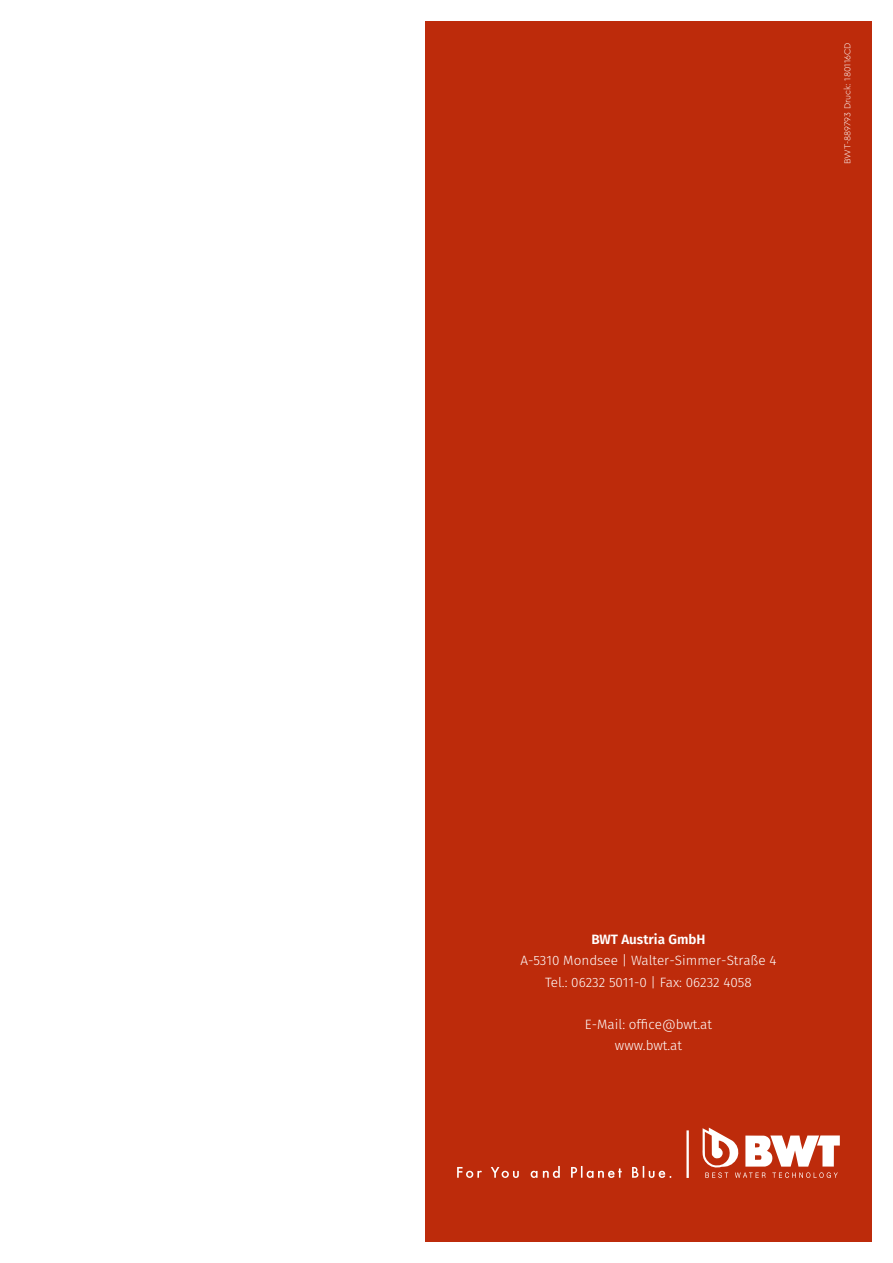
<style>
.page{position:relative;width:893px;height:1263px;background:#fff}
.page>*{position:absolute;margin:0;border:0;box-sizing:border-box;transform-origin:0 0}
.t1{font:300 13.5px/21.3px "Fira Sans";color:#fff;text-align:center}
.t2{font:600 13.5px "Fira Sans";color:#fff}
.t3{font:300 9px "Cera PRO";color:#fff}
</style>
<div class="page">
<div style="left:425px;top:21px;width:447px;height:1221px;background:#bd2b0b"></div>
<svg style="left:702px;top:1127px;width:138px;height:51px"></svg>
<hr style="left:686px;top:1130px;width:3px;height:48px;background:#fff">
<svg style="left:457px;top:1166px;width:214px;height:12px"></svg>
<p class="t3" style="left:841px;top:164px;width:123px;rotate:-90deg">BWT-889793 Druck: 180116CD</p>
<p class="t2" style="left:591px;top:928px;width:116px">BWT Austria GmbH</p>
<p class="t1" style="left:520px;top:950px;width:257px">A-5310 Mondsee | Walter-Simmer-Straße 4<br>Tel.: 06232 5011-0 | Fax: 06232 4058</p>
<p class="t1" style="left:585px;top:1014px;width:129px">E-Mail: office@bwt.at www.bwt.at</p>
</div>
